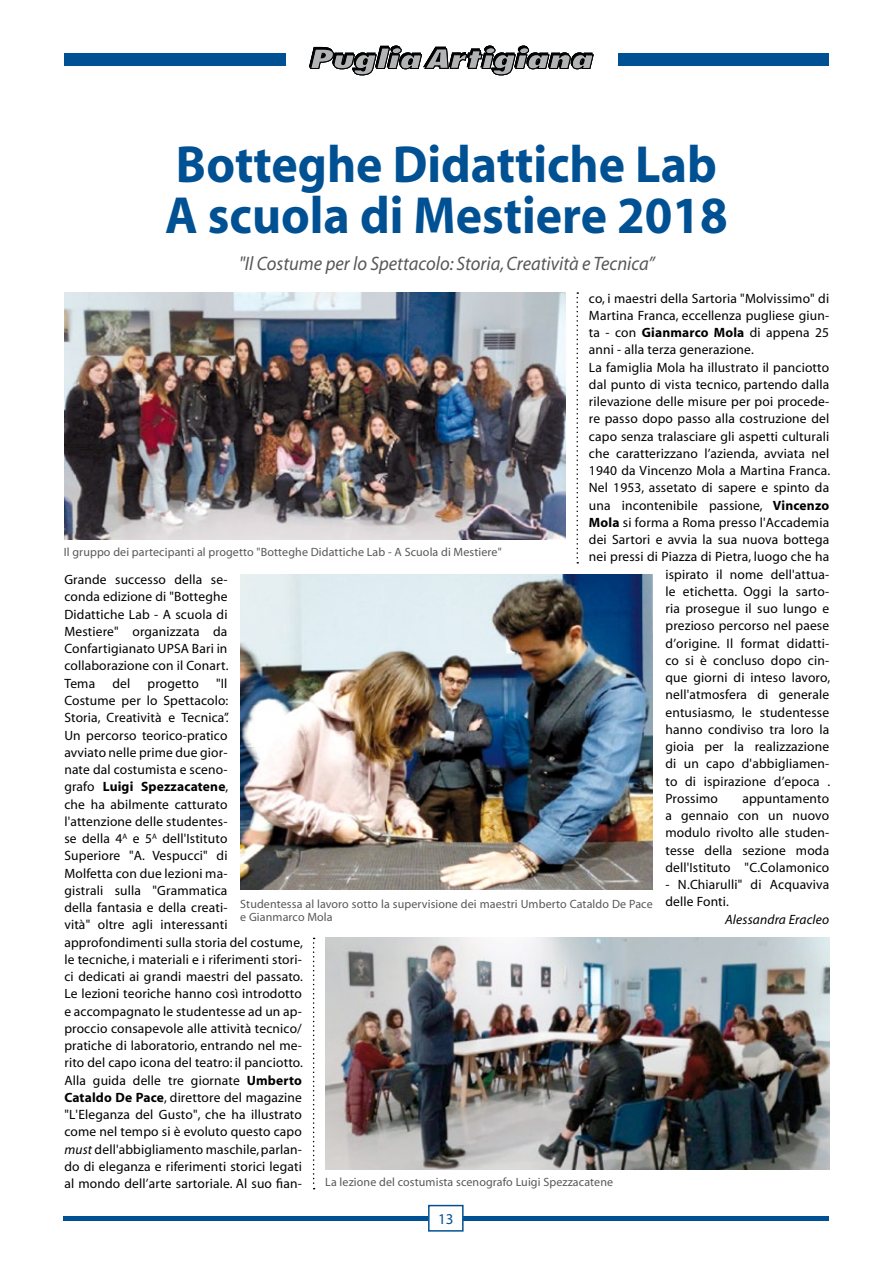
<style>
.page{position:relative;width:893px;height:1263px;background:#fff}
.page>*{position:absolute;margin:0;border:0;box-sizing:border-box;transform-origin:0 0}
.t1{font:700 52.5px/51px "Myriad";color:#005193;scale:.95 1}
.t2{font:italic 19.5px "Myriad";color:#58585a;scale:.95 1}
.t3{font:15px "Myriad";color:#005193}
.t4{font:13.5px/17.2px "Myriad";letter-spacing:.01em;color:#000;text-align:justify}
.t5{font:italic 13.5px "Myriad";letter-spacing:.01em;color:#000}
.t6{font:12px/13.5px "Myriad";letter-spacing:.01em;color:#58585a}
.s1{font-weight:700}
.s2{font-style:italic}
</style>
<div class="page">
<hr style="left:64px;top:1216px;width:765px;height:4px;background:#005193">
<svg style="left:309px;top:46px;width:284px;height:29px"></svg>
<div style="left:64px;top:53px;width:222px;height:13px;background:#005193"></div>
<div style="left:618px;top:53px;width:211px;height:13px;background:#005193"></div>
<div style="left:429px;top:1205px;width:34px;height:26px;background:#fff"></div>
<div style="left:428px;top:1205px;width:36px;height:26px;border:2px solid #005193"></div>
<svg style="left:313px;top:938px;width:2px;height:251px"></svg>
<svg style="left:576px;top:292px;width:2px;height:271px"></svg>
<img style="left:240px;top:574px;width:413px;height:316px">
<img style="left:325px;top:938px;width:504px;height:231px">
<img style="left:64px;top:292px;width:502px;height:247px">
<h1 class="t1" style="left:165px;top:141px;width:594px">Botteghe Didattiche Lab<br>A scuola di Mestiere 2018</h1>
<h2 class="t2" style="left:239px;top:254px;width:439px">"Il Costume per lo Spettacolo: Storia, Creatività e Tecnica”</h2>
<p class="t4" style="left:589px;top:290px;width:242px">co, i maestri della Sartoria "Molvissimo" di</p>
<p class="t4" style="left:589px;top:307px;width:242px">Martina Franca, eccellenza pugliese giun-</p>
<p class="t4" style="left:589px;top:324px;width:242px">ta - con <span class="s1">Gianmarco Mola</span> di appena 25</p>
<p class="t4" style="left:589px;top:342px;width:166px">anni - alla terza generazione.</p>
<p class="t4" style="left:589px;top:359px;width:242px">La famiglia Mola ha illustrato il panciotto</p>
<p class="t4" style="left:589px;top:376px;width:242px">dal punto di vista tecnico, partendo dalla</p>
<p class="t4" style="left:589px;top:393px;width:242px">rilevazione delle misure per poi procede-</p>
<p class="t4" style="left:589px;top:411px;width:242px">re passo dopo passo alla costruzione del</p>
<p class="t4" style="left:589px;top:428px;width:242px">capo senza tralasciare gli aspetti culturali</p>
<p class="t4" style="left:589px;top:445px;width:242px">che caratterizzano l’azienda, avviata nel</p>
<p class="t4" style="left:589px;top:462px;width:243px">1940 da Vincenzo Mola a Martina Franca.</p>
<p class="t4" style="left:589px;top:480px;width:242px">Nel 1953, assetato di sapere e spinto da</p>
<p class="t4" style="left:589px;top:497px;width:242px">una incontenibile passione, <span class="s1">Vincenzo</span></p>
<p class="t4" style="left:589px;top:514px;width:242px"><span class="s1">Mola</span> si forma a Roma presso l'Accademia</p>
<p class="t4" style="left:589px;top:532px;width:242px">dei Sartori e avvia la sua nuova bottega</p>
<p class="t4" style="left:589px;top:549px;width:242px">nei pressi di Piazza di Pietra, luogo che ha</p>
<p class="t4" style="left:665px;top:566px;width:165px">ispirato il nome dell'attua-</p>
<p class="t4" style="left:665px;top:583px;width:165px">le etichetta. Oggi la sarto-</p>
<p class="t4" style="left:665px;top:601px;width:165px">ria prosegue il suo lungo e</p>
<p class="t4" style="left:665px;top:618px;width:165px">prezioso percorso nel paese</p>
<p class="t4" style="left:665px;top:635px;width:165px">d’origine. Il format didatti-</p>
<p class="t4" style="left:665px;top:652px;width:165px">co si è concluso dopo cin-</p>
<p class="t4" style="left:665px;top:670px;width:166px">que giorni di inteso lavoro,</p>
<p class="t4" style="left:665px;top:687px;width:165px">nell'atmosfera di generale</p>
<p class="t4" style="left:665px;top:704px;width:165px">entusiasmo, le studentesse</p>
<p class="t4" style="left:665px;top:721px;width:165px">hanno condiviso tra loro la</p>
<p class="t4" style="left:665px;top:739px;width:165px">gioia per la realizzazione</p>
<p class="t4" style="left:665px;top:756px;width:165px">di un capo d'abbigliamen-</p>
<p class="t4" style="left:665px;top:773px;width:166px">to di ispirazione d’epoca .</p>
<p class="t4" style="left:665px;top:790px;width:54px">Prossimo</p>
<p class="t6" style="left:64px;top:546px;width:439px">Il gruppo dei partecipanti al progetto "Botteghe Didattiche Lab - A Scuola di Mestiere"</p>
<p class="t4" style="left:64px;top:572px;width:166px">Grande successo della se&shy;conda edizione di "Botteghe Didattiche Lab - A scuola di Mestiere" organizzata da Confartigianato UPSA Bari in collaborazione con il Conart.<br>Tema</p>
<p class="t4" style="left:64px;top:675px;width:240px;text-align:left;text-indent:152px">"Il<br>Costume per lo Spettacolo:<br>Storia, Creatività e Tecnica”.<br>Un percorso teorico-pratico<br>avviato nelle prime due gior-<br>nate dal costumista e sceno-<br>grafo <span class="s1">Luigi Spezzacatene</span>,<br>che ha abilmente catturato<br>l'attenzione delle studentes-<br>se della 4<sup>A</sup> e 5<sup>A</sup> dell'Istituto<br>Superiore "A. Vespucci" di<br>Molfetta con due lezioni ma-<br>gistrali sulla "Grammatica<br>della fantasia e della creati-<br>vità" oltre agli interessanti approfondimenti sulla storia del costume, le tecniche, i materiali e i riferimenti stori&shy;ci dedicati ai grandi maestri del passato.<br>Le lezioni teoriche hanno così introdotto e accompagnato le studentesse ad un ap&shy;proccio consapevole alle attività tecnico/ pratiche di laboratorio, entrando nel me&shy;rito del capo icona del teatro: il panciotto.<br>Alla guida delle tre giornate <span class="s1">Umberto Cataldo De Pace</span>, direttore del magazine "L'Eleganza del Gusto", che ha illustrato come nel tempo si è evoluto questo capo <span class="s2">must</span> dell'abbigliamento maschile, parlan&shy;do di eleganza e riferimenti storici legati al mondo dell’arte sartoriale. Al suo fian-</p>
<p class="t4" style="left:113px;top:675px;width:19px">del</p>
<p class="t4" style="left:148px;top:675px;width:53px">progetto</p>
<p class="t4" style="left:665px;top:790px;width:165px;text-indent:77px">appuntamento a gennaio con un nuovo modulo rivolto alle studen&shy;tesse della sezione moda dell'Istituto "C.Colamonico</p>
<p class="t4" style="left:665px;top:877px;width:165px">- N.Chiarulli" di Acquaviva delle Fonti.</p>
<p class="t5" style="left:725px;top:912px;width:106px">Alessandra Eracleo</p>
<p class="t6" style="left:240px;top:897px;width:414px">Studentessa al lavoro sotto la supervisione dei maestri Umberto Cataldo De Pace e Gianmarco Mola</p>
<p class="t6" style="left:325px;top:1176px;width:289px">La lezione del costumista scenografo Luigi Spezzacatene</p>
<p class="t3" style="left:438px;top:1211px;width:17px">13</p>
</div>
